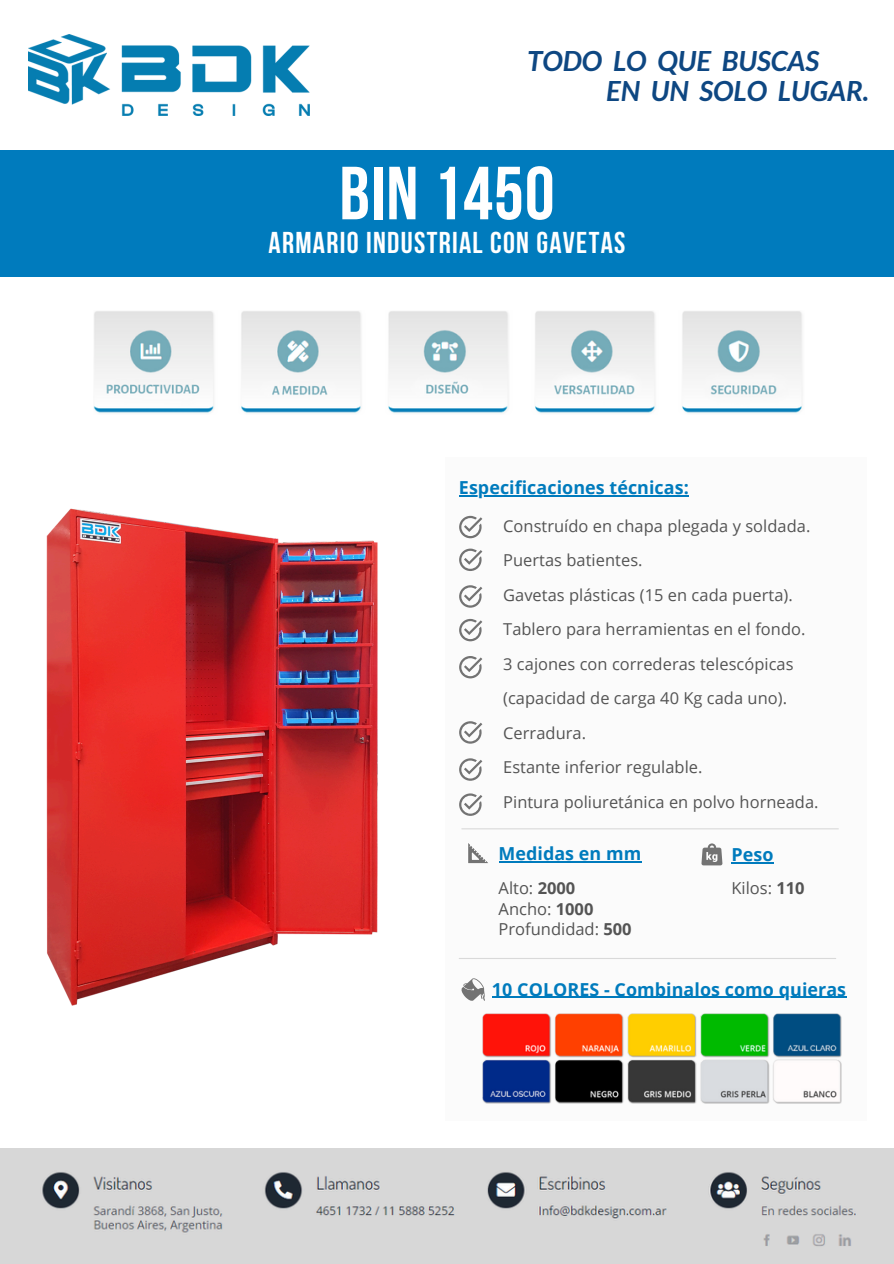
<style>
.page{position:relative;width:894px;height:1264px;background:#fff}
.page>*{position:absolute;margin:0;border:0;box-sizing:border-box;transform-origin:0 0}
.t1{font:700 75px "Bebas Neue";letter-spacing:.015em;color:#fff}
.t2{font:700 30px "Bebas Neue";letter-spacing:.045em;color:#fff}
.t3{font:italic 700 27.75px/30.5px "Lato";color:#0e4782}
.t4{font:700 17.85px "Open Sans";letter-spacing:.005em;color:#007bbd}
.t5{font:16.5px "Open Sans";color:#545454}
.t6{font:16.35px "Open Sans";letter-spacing:.005em;color:#545454}
.s1{font-weight:700}
</style>
<div class="page">
<div style="left:0;top:151px;width:893px;height:126px;background:#007bbd"></div>
<img style="left:93px;top:311px;width:709px;height:102px">
<div style="left:444px;top:457px;width:422px;height:663px;background:#fbfbfb"></div>
<hr style="left:459px;top:957px;width:376px;height:2px;background:#d9d9d9">
<svg style="left:459px;top:516px;width:23px;height:22px"></svg>
<hr style="left:461px;top:828px;width:377px;height:1px;background:#d9d9d9">
<img style="left:0;top:1148px;width:893px;height:115px">
<svg style="left:459px;top:548px;width:23px;height:23px"></svg>
<svg style="left:459px;top:585px;width:23px;height:22px"></svg>
<svg style="left:459px;top:656px;width:23px;height:22px"></svg>
<svg style="left:459px;top:619px;width:23px;height:22px"></svg>
<svg style="left:459px;top:721px;width:23px;height:22px"></svg>
<svg style="left:468px;top:843px;width:20px;height:21px"></svg>
<svg style="left:701px;top:843px;width:21px;height:22px"></svg>
<svg style="left:461px;top:978px;width:24px;height:22px"></svg>
<img style="left:482px;top:1013px;width:359px;height:90px">
<img style="left:46px;top:508px;width:332px;height:498px">
<hr style="left:459px;top:495px;width:229px;height:1px;background:#007bbd">
<hr style="left:498px;top:861px;width:143px;height:1px;background:#007bbd">
<hr style="left:731px;top:862px;width:42px;height:1px;background:#007bbd">
<hr style="left:492px;top:996px;width:353px;height:2px;background:#007bbd">
<svg style="left:459px;top:758px;width:23px;height:22px"></svg>
<svg style="left:459px;top:793px;width:23px;height:22px"></svg>
<img style="left:29px;top:34px;width:280px;height:81px">
<h2 class="t3" style="left:606px;top:45px;width:264px;text-indent:-79px">TODO LO QUE BUSCAS<br>EN UN SOLO LUGAR.</h2>
<p class="t1" style="left:339px;top:163px;width:217px">BIN 1450</p>
<p class="t2" style="left:268px;top:231px;width:358px">ARMARIO INDUSTRIAL CON GAVETAS</p>
<h3 class="t4" style="left:459px;top:475px;width:231px">Especificaciones técnicas:</h3>
<p class="t6" style="left:503px;top:514px;width:308px">Construído en chapa plegada y soldada.</p>
<p class="t6" style="left:503px;top:549px;width:141px">Puertas batientes.</p>
<p class="t6" style="left:503px;top:583px;width:291px">Gavetas plásticas (15 en cada puerta).</p>
<p class="t6" style="left:503px;top:617px;width:304px">Tablero para herramientas en el fondo.</p>
<p class="t6" style="left:503px;top:652px;width:292px">3 cajones con correderas telescópicas</p>
<p class="t6" style="left:503px;top:686px;width:285px">(capacidad de carga 40 Kg cada uno).</p>
<p class="t6" style="left:503px;top:721px;width:84px">Cerradura.</p>
<p class="t6" style="left:503px;top:755px;width:201px">Estante inferior regulable.</p>
<p class="t6" style="left:503px;top:790px;width:317px">Pintura poliuretánica en polvo horneada.</p>
<p class="t4" style="left:498px;top:840px;width:144px">Medidas en mm</p>
<p class="t4" style="left:731px;top:842px;width:43px">Peso</p>
<h1 class="t5" style="left:498px;top:876px;width:78px">Alto: <span class="s1">2000</span></h1>
<h2 class="t5" style="left:498px;top:896px;width:96px">Ancho: <span class="s1">1000</span></h2>
<p class="t5" style="left:498px;top:917px;width:135px">Profundidad: <span class="s1">500</span></p>
<p class="t5" style="left:731px;top:876px;width:75px">Kilos: <span class="s1">110</span></p>
<p class="t4" style="left:492px;top:976px;width:355px">10 COLORES - Combinalos como quieras</p>
</div>
